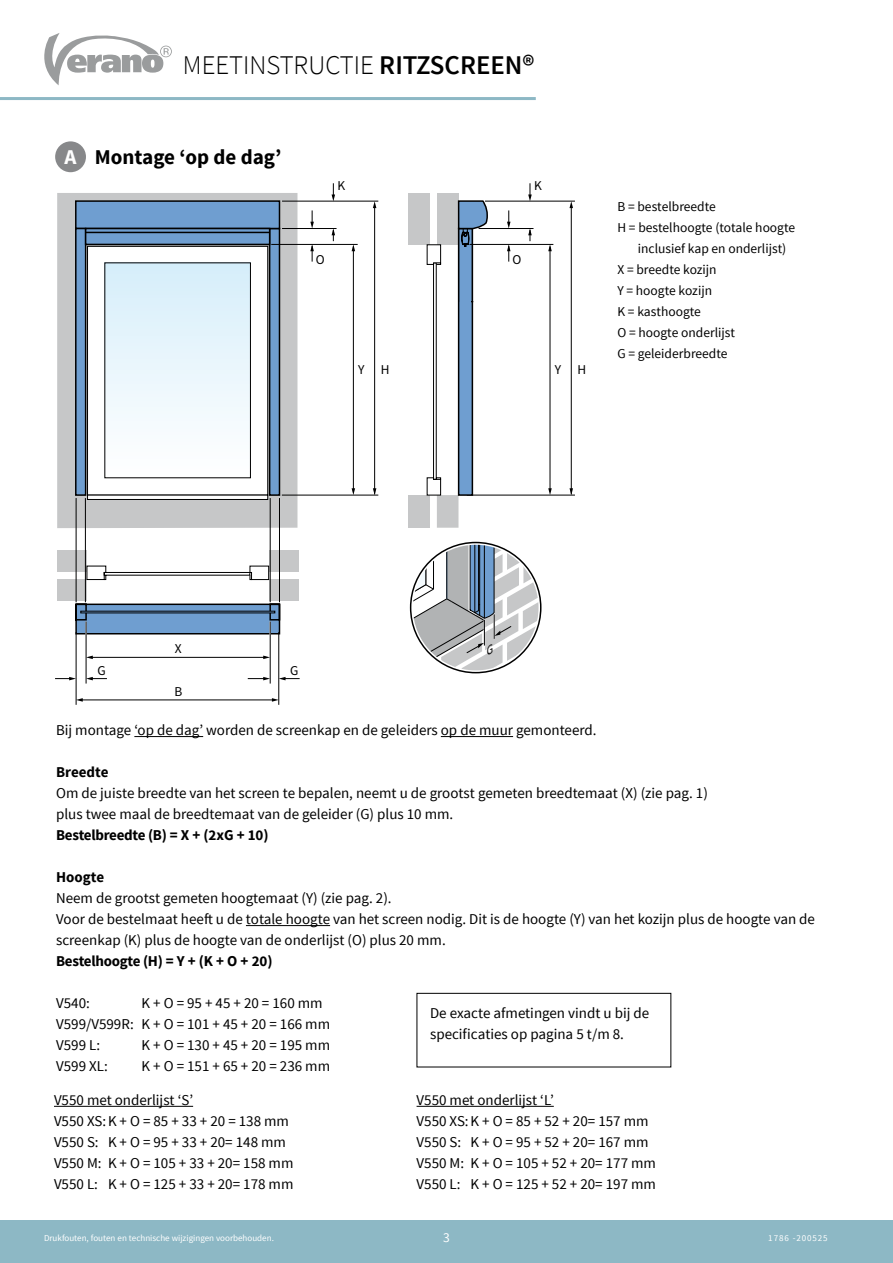
<style>
.page{position:relative;width:893px;height:1263px;background:#fff}
.page>*{position:absolute;margin:0;border:0;box-sizing:border-box;transform-origin:0 0}
.t1{font:300 27px "Source Sans Pro";color:#000}
.t2{font:700 21px "Source Sans Pro";color:#000}
.t3{font:15px/21px "Source Sans Pro";color:#000}
.t4{font:700 15px "Source Sans Pro";letter-spacing:-.02em;color:#000}
.t5{font:700 15px "Source Sans Pro";color:#000}
.t6{font:13.5px "Source Sans Pro";color:#000}
.t7{font:13.5px "Source Sans Pro";color:#fff}
.t8{font:9px "Source Sans Pro";color:#fff}
.t9{font:9px "Source Sans Pro";letter-spacing:.1em;color:#fff}
.s1{font-weight:600}
.s2{color:#fff}
</style>
<div class="page">
<div style="left:0;top:1220px;width:893px;height:43px;background:#8db8c5"></div>
<svg style="left:44px;top:33px;width:128px;height:52px"></svg>
<hr style="left:0;top:97px;width:536px;height:3px;background:#8db8c5">
<div style="left:55px;top:141px;width:31px;height:31px;background:#87888a;border-radius:50%"></div>
<hr style="left:134px;top:736px;width:69px;height:1px;background:#000">
<hr style="left:441px;top:736px;width:72px;height:1px;background:#000">
<hr style="left:246px;top:925px;width:84px;height:1px;background:#000">
<div style="left:57px;top:579px;width:30px;height:21px;background:#c6c7c8"></div>
<div style="left:57px;top:550px;width:30px;height:22px;background:#c6c7c8"></div>
<div style="left:269px;top:579px;width:30px;height:21px;background:#c6c7c8"></div>
<div style="left:269px;top:550px;width:30px;height:22px;background:#c6c7c8"></div>
<svg style="left:86px;top:565px;width:183px;height:15px"></svg>
<div style="left:57px;top:193px;width:240px;height:335px;background:#c6c7c8"></div>
<div style="left:87px;top:246px;width:181px;height:249px;background:#fff;border:1px solid #000"></div>
<div style="left:105px;top:263px;width:145px;height:215px;background:linear-gradient(to bottom,#d6eefa,#fff)"></div>
<div style="left:104px;top:262px;width:147px;height:216px;border:1px solid #000"></div>
<div style="left:269px;top:228px;width:11px;height:268px;background:#6f9ed0;border:2px solid #000"></div>
<div style="left:75px;top:200px;width:205px;height:29px;background:#6f9ed0;border:2px solid #000"></div>
<svg style="left:75px;top:603px;width:206px;height:32px;background:#6389b2"></svg>
<hr style="left:85px;top:621px;width:2px;height:62px;background:#fff">
<hr style="left:76px;top:632px;width:1px;height:73px;background:#000">
<hr style="left:278px;top:632px;width:1px;height:73px;background:#000">
<hr style="left:269px;top:621px;width:2px;height:62px;background:#fff">
<hr style="left:86px;top:621px;width:1px;height:62px;background:#000">
<hr style="left:270px;top:621px;width:1px;height:62px;background:#000">
<hr style="left:91px;top:657px;width:175px;height:1px;background:#000">
<hr style="left:80px;top:700px;width:194px;height:1px;background:#000">
<svg style="left:86px;top:677px;width:21px;height:3px"></svg>
<svg style="left:76px;top:698px;width:7px;height:4px"></svg>
<svg style="left:86px;top:656px;width:7px;height:3px"></svg>
<svg style="left:55px;top:677px;width:21px;height:3px"></svg>
<svg style="left:279px;top:677px;width:21px;height:3px"></svg>
<svg style="left:248px;top:677px;width:22px;height:3px"></svg>
<svg style="left:272px;top:698px;width:7px;height:4px"></svg>
<svg style="left:263px;top:656px;width:7px;height:3px"></svg>
<hr style="left:279px;top:498px;width:1px;height:104px;background:#000">
<hr style="left:270px;top:498px;width:1px;height:104px;background:#000">
<hr style="left:76px;top:498px;width:1px;height:104px;background:#000">
<hr style="left:85px;top:498px;width:1px;height:104px;background:#000">
<div style="left:75px;top:228px;width:11px;height:268px;background:#6f9ed0;border:2px solid #000"></div>
<div style="left:409px;top:193px;width:21px;height:52px;background:#c6c7c8"></div>
<div style="left:437px;top:193px;width:21px;height:52px;background:#c6c7c8"></div>
<div style="left:409px;top:495px;width:21px;height:33px;background:#c6c7c8"></div>
<hr style="left:467px;top:495px;width:108px;height:1px;background:#000">
<hr style="left:550px;top:247px;width:1px;height:245px;background:#000">
<hr style="left:571px;top:206px;width:1px;height:288px;background:#000">
<hr style="left:479px;top:228px;width:54px;height:1px;background:#000">
<hr style="left:485px;top:201px;width:90px;height:1px;background:#000">
<svg style="left:569px;top:201px;width:4px;height:7px"></svg>
<svg style="left:528px;top:229px;width:4px;height:12px"></svg>
<svg style="left:528px;top:183px;width:4px;height:18px"></svg>
<svg style="left:507px;top:245px;width:3px;height:17px"></svg>
<svg style="left:507px;top:210px;width:3px;height:18px"></svg>
<svg style="left:548px;top:488px;width:4px;height:7px"></svg>
<svg style="left:569px;top:488px;width:4px;height:7px"></svg>
<svg style="left:548px;top:245px;width:4px;height:6px"></svg>
<svg style="left:87px;top:495px;width:181px;height:5px"></svg>
<div style="left:85px;top:228px;width:185px;height:17px;background:linear-gradient(to right,#6f9ed0,#6f9ed0);border:2px solid #000"></div>
<hr style="left:80px;top:611px;width:195px;height:2px;background:#6f9ed0">
<hr style="left:282px;top:495px;width:96px;height:1px;background:#000">
<hr style="left:353px;top:247px;width:1px;height:245px;background:#000">
<hr style="left:374px;top:206px;width:1px;height:288px;background:#000">
<hr style="left:282px;top:228px;width:55px;height:1px;background:#000">
<hr style="left:282px;top:201px;width:96px;height:1px;background:#000">
<svg style="left:373px;top:201px;width:3px;height:7px"></svg>
<svg style="left:332px;top:229px;width:3px;height:12px"></svg>
<svg style="left:332px;top:183px;width:3px;height:18px"></svg>
<svg style="left:310px;top:245px;width:4px;height:17px"></svg>
<svg style="left:310px;top:210px;width:4px;height:18px"></svg>
<svg style="left:352px;top:488px;width:3px;height:7px"></svg>
<svg style="left:373px;top:488px;width:3px;height:7px"></svg>
<hr style="left:271px;top:244px;width:87px;height:1px;background:#000">
<svg style="left:426px;top:200px;width:63px;height:328px"></svg>
<hr style="left:469px;top:244px;width:84px;height:1px;background:#000">
<hr style="left:86px;top:232px;width:184px;height:1px;background:#000">
<hr style="left:54px;top:1106px;width:139px;height:1px;background:#000">
<hr style="left:417px;top:1106px;width:137px;height:1px;background:#000">
<div style="left:417px;top:993px;width:254px;height:74px;border:1px solid #000"></div>
<svg style="left:411px;top:542px;width:130px;height:131px"></svg>
<h1 class="t1" style="left:183px;top:49px;width:353px">MEETINSTRUCTIE <span class="s1">RITZSCREEN®</span></h1>
<h2 class="t2" style="left:65px;top:143px;width:218px"><span class="s2">A</span> Montage ‘op de dag’</h2>
<p class="t6" style="left:337px;top:177px;width:9px">K</p>
<p class="t6" style="left:316px;top:251px;width:10px">O</p>
<p class="t6" style="left:358px;top:361px;width:33px">Y H</p>
<p class="t6" style="left:175px;top:640px;width:8px">X</p>
<p class="t6" style="left:174px;top:683px;width:9px">B</p>
<p class="t6" style="left:98px;top:662px;width:10px">G</p>
<p class="t6" style="left:290px;top:662px;width:10px">G</p>
<p class="t6" style="left:534px;top:177px;width:9px">K</p>
<p class="t6" style="left:512px;top:251px;width:10px">O</p>
<p class="t6" style="left:555px;top:361px;width:33px">Y H</p>
<p class="t6" style="left:617px;top:198px;width:100px">B = bestelbreedte</p>
<p class="t6" style="left:617px;top:219px;width:179px">H = bestelhoogte (totale hoogte</p>
<p class="t6" style="left:638px;top:240px;width:150px">inclusief kap en onderlijst)</p>
<p class="t6" style="left:617px;top:261px;width:101px">X = breedte kozijn</p>
<p class="t6" style="left:617px;top:282px;width:96px">Y = hoogte kozijn</p>
<p class="t6" style="left:617px;top:303px;width:85px">K = kasthoogte</p>
<p class="t6" style="left:617px;top:324px;width:119px">O = hoogte onderlijst</p>
<p class="t6" style="left:617px;top:345px;width:112px">G = geleiderbreedte</p>
<p class="t3" style="left:56px;top:720px;width:542px">Bij montage ‘op de dag’ worden de screenkap en de geleiders op de muur gemonteerd.</p>
<p class="t5" style="left:56px;top:763px;width:54px">Breedte</p>
<p class="t3" style="left:56px;top:783px;width:653px">Om de juiste breedte van het screen te bepalen, neemt u de grootst gemeten breedtemaat (X) (zie pag. 1) plus twee maal de breedtemaat van de geleider (G) plus 10 mm.</p>
<p class="t4" style="left:56px;top:826px;width:214px">Bestelbreedte (B) = X + (2xG + 10)</p>
<p class="t4" style="left:56px;top:868px;width:50px">Hoogte</p>
<p class="t3" style="left:56px;top:888px;width:760px">Neem de grootst gemeten hoogtemaat (Y) (zie pag. 2).<br>Voor de bestelmaat heeft u de totale hoogte van het screen nodig. Dit is de hoogte (Y) van het kozijn plus de hoogte van de screenkap (K) plus de hoogte van de onderlijst (O) plus 20 mm.</p>
<p class="t4" style="left:56px;top:952px;width:218px">Bestelhoogte (H) = Y + (K + O + 20)</p>
<p class="t3" style="left:56px;top:993px;width:35px">V540:</p>
<p class="t3" style="left:56px;top:993px;width:276px;text-indent:85px">K + O = 95 + 45 + 20 = 160 mm<br>V599/V599R: K + O = 101 + 45 + 20 = 166 mm<br>V599 L:</p>
<p class="t3" style="left:430px;top:1002px;width:221px">De exacte afmetingen vindt u bij de specificaties op pagina 5 t/m 8.</p>
<p class="t3" style="left:142px;top:1035px;width:190px">K + O = 130 + 45 + 20 = 195 mm</p>
<p class="t3" style="left:56px;top:1056px;width:53px">V599 XL:</p>
<p class="t3" style="left:142px;top:1056px;width:190px">K + O = 151 + 65 + 20 = 236 mm</p>
<p class="t3" style="left:54px;top:1090px;width:241px">V550 met onderlijst ‘S’<br>V550 XS:K + O = 85 + 33 + 20 = 138 mm<br>V550 S: K + O = 95 + 33 + 20= 148 mm<br>V550 M: K + O = 105 + 33 + 20= 158 mm<br>V550 L: K + O = 125 + 33 + 20= 178 mm</p>
<p class="t3" style="left:417px;top:1090px;width:241px">V550 met onderlijst ‘L’<br>V550 XS:K + O = 85 + 52 + 20= 157 mm<br>V550 S: K + O = 95 + 52 + 20= 167 mm<br>V550 M: K + O = 105 + 52 + 20= 177 mm<br>V550 L: K + O = 125 + 52 + 20= 197 mm</p>
<p class="t8" style="left:44px;top:1233px;width:231px">Drukfouten, fouten en technische wijzigingen voorbehouden.</p>
<p class="t7" style="left:443px;top:1229px;width:8px">3</p>
<p class="t9" style="left:768px;top:1233px;width:61px">1786 -200525</p>
</div>
